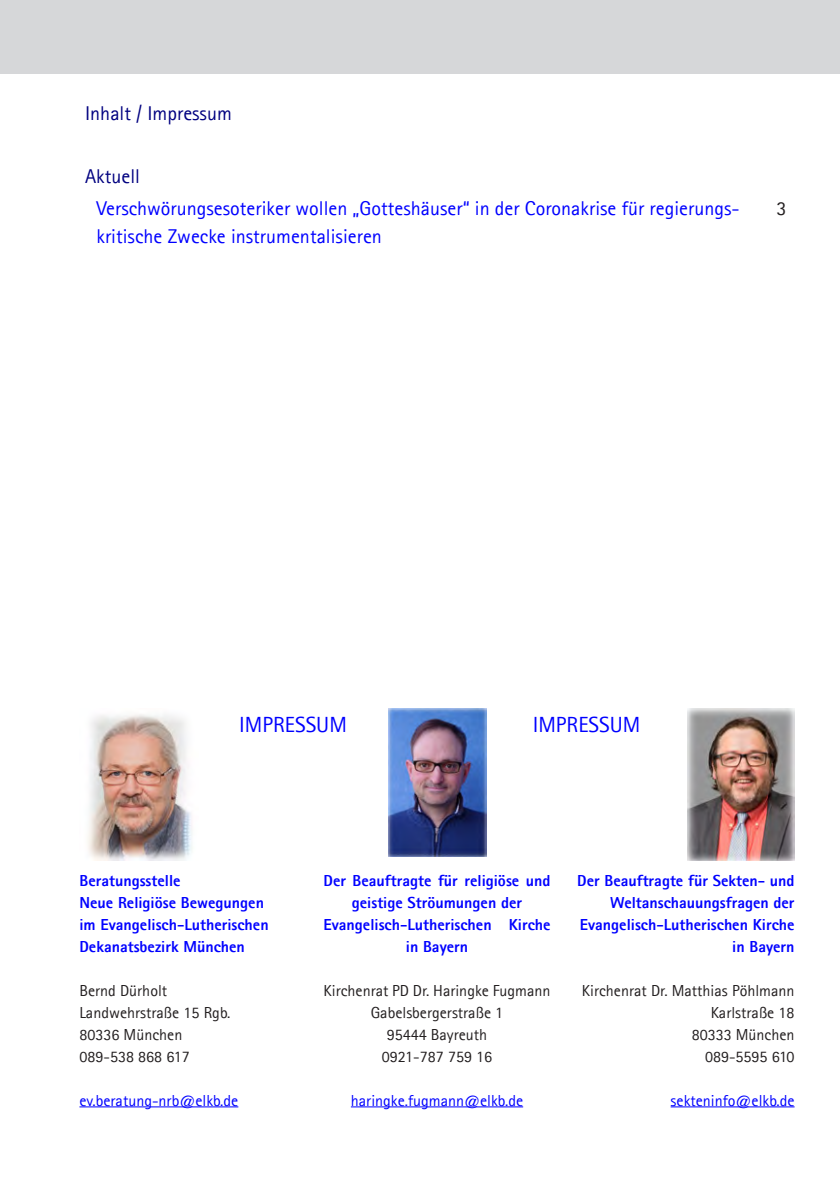
<style>
.page{position:relative;width:840px;height:1191px;background:#fff}
.page>*{position:absolute;margin:0;border:0;box-sizing:border-box;transform-origin:0 0}
.t1{font:22px "Agfa Rotis Sans Serif";color:#00f}
.t2{font:20px/28px "Agfa Rotis Sans Serif";color:#00f}
.t3{font:20px "Agfa Rotis Sans Serif";color:#000080}
.t4{font:20px "Agfa Rotis Sans Serif";color:#231f20}
.t5{font:800 16px/22px "Agfa Rotis Sans Serif";color:#00f;text-align:center}
.t6{font:16px/22px "Agfa Rotis Sans Serif";color:#231f20;text-align:center}
.t7{font:16px "Agfa Rotis Sans Serif";color:#00f}
</style>
<div class="page">
<div style="left:0;top:0;width:839px;height:74px;background:#d6d7d9"></div>
<hr style="left:79px;top:1106px;width:159px;height:1px;background:#00f">
<hr style="left:670px;top:1106px;width:124px;height:1px;background:#00f">
<hr style="left:350px;top:1106px;width:173px;height:1px;background:#00f">
<img style="left:88px;top:714px;width:104px;height:146px">
<img style="left:388px;top:709px;width:97px;height:148px">
<img style="left:687px;top:709px;width:107px;height:151px">
<p class="t3" style="left:85px;top:101px;width:148px">Inhalt / Impressum</p>
<p class="t3" style="left:85px;top:164px;width:56px">Aktuell</p>
<p class="t2" style="left:96px;top:194px;width:644px">Verschwörungsesoteriker wollen „Gotteshäuser“ in der Coronakrise für regierungs&shy;kritische Zwecke instrumentalisieren</p>
<p class="t4" style="left:776px;top:196px;width:11px">3</p>
<p class="t1" style="left:239px;top:711px;width:109px">IMPRESSUM</p>
<p class="t1" style="left:532px;top:711px;width:109px">IMPRESSUM</p>
<p class="t5" style="left:79px;top:869px;width:103px">Beratungsstelle</p>
<p class="t5" style="left:79px;top:891px;width:186px">Neue Religiöse Bewegungen</p>
<p class="t5" style="left:79px;top:913px;width:191px">im Evangelisch-Lutherischen</p>
<p class="t5" style="left:79px;top:935px;width:167px">Dekanatsbezirk München</p>
<p class="t6" style="left:79px;top:979px;width:89px">Bernd Dürholt</p>
<p class="t6" style="left:79px;top:1001px;width:152px">Landwehrstraße 15 Rgb.</p>
<p class="t6" style="left:79px;top:1023px;width:104px">80336 München</p>
<p class="t6" style="left:79px;top:1045px;width:112px">089-538 868 617</p>
<p class="t7" style="left:79px;top:1091px;width:160px">ev.beratung-nrb@elkb.de</p>
<p class="t5" style="left:323px;top:869px;width:228px">Der Beauftragte für religiöse und geistige Ströumungen der</p>
<p class="t5" style="left:323px;top:913px;width:228px">Evangelisch-Lutherischen Kirche in Bayern</p>
<p class="t6" style="left:323px;top:979px;width:228px">Kirchenrat PD Dr. Haringke Fugmann<br>Gabelsbergerstraße 1</p>
<p class="t6" style="left:386px;top:1023px;width:102px">95444 Bayreuth</p>
<p class="t6" style="left:381px;top:1045px;width:112px">0921-787 759 16</p>
<p class="t7" style="left:350px;top:1091px;width:174px">haringke.fugmann@elkb.de</p>
<p class="t5" style="left:577px;top:869px;width:219px">Der Beauftragte für Sekten- und</p>
<p class="t5" style="left:609px;top:891px;width:186px">Weltanschauungsfragen der</p>
<p class="t5" style="left:579px;top:913px;width:216px;text-align:right">Evangelisch-Lutherischen Kirche in Bayern</p>
<p class="t6" style="left:581px;top:979px;width:214px">Kirchenrat Dr. Matthias Pöhlmann</p>
<p class="t6" style="left:710px;top:1001px;width:85px">Karlstraße 18</p>
<p class="t6" style="left:691px;top:1023px;width:104px">80333 München</p>
<p class="t6" style="left:704px;top:1045px;width:91px">089-5595 610</p>
<p class="t7" style="left:670px;top:1091px;width:125px">sekteninfo@elkb.de</p>
</div>
